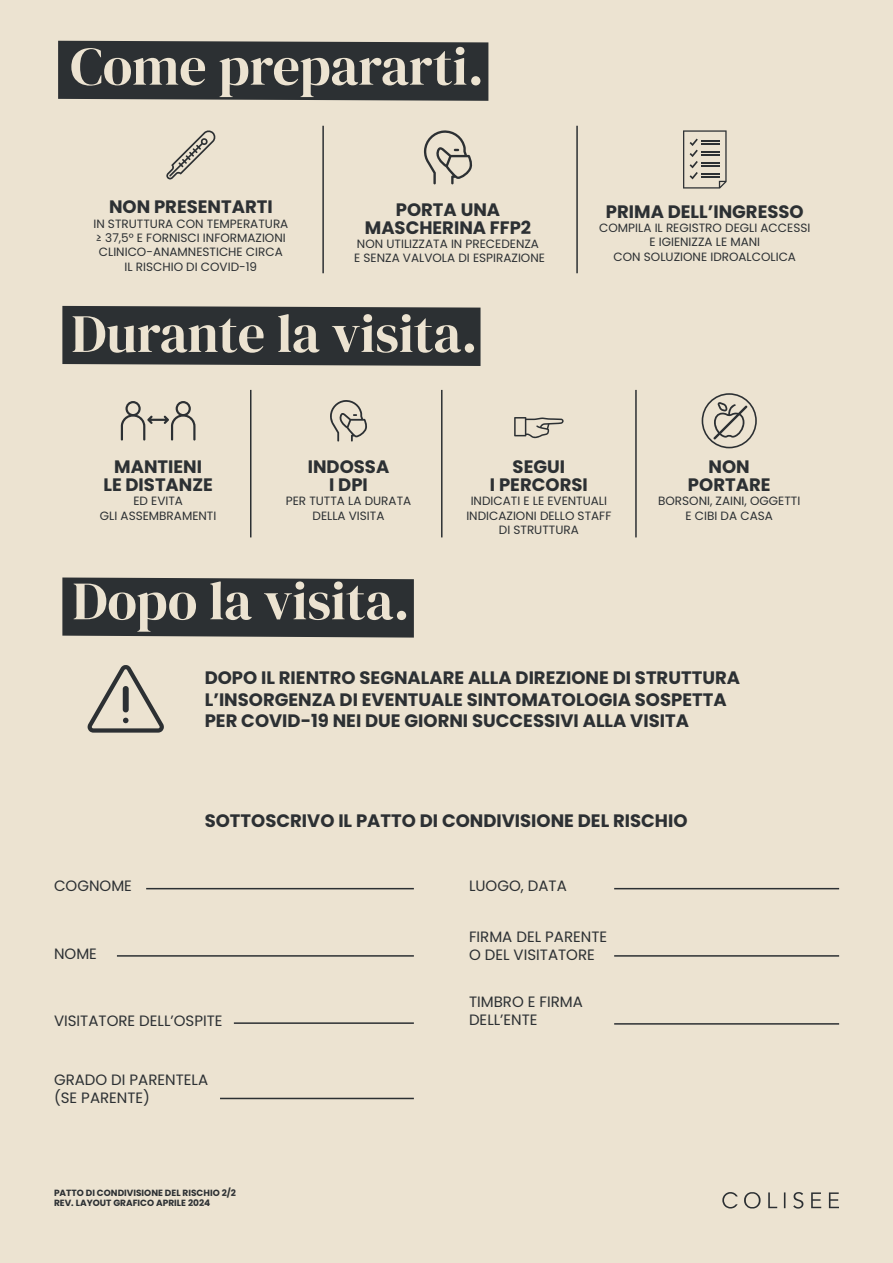
<style>
.page{position:relative;width:893px;height:1263px;background:#ece3d1}
.page>*{position:absolute;margin:0;border:0;box-sizing:border-box;transform-origin:0 0}
.t1{font:54px "DM Serif Display";color:#ece3d1}
.t2{font:700 18px/18px "Poppins";color:#2c3033;text-align:center}
.t3{font:15px/18px "Poppins";color:#2c3033}
.t4{font:12px/14.4px "Poppins";color:#2c3033;text-align:center}
.t5{font:700 9px/10.8px "Poppins";color:#2c3033}
</style>
<div class="page">
<hr style="left:146px;top:888px;width:268px;height:1px;background:#2c3033">
<hr style="left:117px;top:955px;width:297px;height:2px;background:#2c3033">
<hr style="left:234px;top:1022px;width:180px;height:2px;background:#2c3033">
<hr style="left:614px;top:888px;width:225px;height:1px;background:#2c3033">
<hr style="left:614px;top:955px;width:225px;height:2px;background:#2c3033">
<hr style="left:614px;top:1023px;width:225px;height:2px;background:#2c3033">
<hr style="left:220px;top:1098px;width:194px;height:1px;background:#2c3033">
<svg style="left:121px;top:401px;width:74px;height:40px"></svg>
<svg style="left:330px;top:400px;width:37px;height:42px"></svg>
<svg style="left:514px;top:417px;width:50px;height:21px"></svg>
<svg style="left:713px;top:402px;width:34px;height:37px"></svg>
<div style="left:702px;top:393px;width:55px;height:55px;border:2px solid #2c3033;border-radius:50%"></div>
<svg style="left:166px;top:130px;width:50px;height:49px"></svg>
<svg style="left:424px;top:130px;width:49px;height:54px"></svg>
<svg style="left:683px;top:130px;width:44px;height:59px"></svg>
<svg style="left:87px;top:665px;width:77px;height:68px"></svg>
<div style="left:58px;top:41px;width:430px;height:60px;background:#2c3033"></div>
<div style="left:62px;top:306px;width:418px;height:60px;background:#2c3033"></div>
<div style="left:62px;top:577px;width:352px;height:61px;background:#2c3033"></div>
<hr style="left:322px;top:126px;width:2px;height:147px;background:#2c3033">
<hr style="left:250px;top:390px;width:1px;height:147px;background:#2c3033">
<hr style="left:441px;top:390px;width:1px;height:147px;background:#2c3033">
<hr style="left:635px;top:390px;width:2px;height:147px;background:#2c3033">
<hr style="left:576px;top:126px;width:2px;height:147px;background:#2c3033">
<svg style="left:722px;top:1192px;width:117px;height:17px"></svg>
<h1 class="t1" style="left:70px;top:35px;width:415px">Come prepararti.</h1>
<h2 class="t2" style="left:109px;top:198px;width:165px">NON PRESENTARTI</h2>
<p class="t4" style="left:93px;top:216px;width:196px">IN STRUTTURA CON TEMPERATURA ≥ 37,5° E FORNISCI INFORMAZIONI<br>CLINICO-ANAMNESTICHE CIRCA<br>IL RISCHIO DI COVID-19</p>
<h2 class="t2" style="left:365px;top:200px;width:168px">PORTA UNA<br>MASCHERINA FFP2</h2>
<p class="t4" style="left:354px;top:237px;width:192px;text-align:left">NON UTILIZZATA IN PRECEDENZA<br>E SENZA VALVOLA DI ESPIRAZIONE</p>
<h1 class="t1" style="left:71px;top:302px;width:408px">Durante la visita.</h1>
<h2 class="t2" style="left:606px;top:202px;width:199px">PRIMA DELL’INGRESSO</h2>
<p class="t4" style="left:599px;top:221px;width:213px">COMPILA IL REGISTRO DEGLI ACCESSI<br>E IGIENIZZA LE MANI<br>CON SOLUZIONE IDROALCOLICA</p>
<h2 class="t2" style="left:103px;top:458px;width:111px">MANTIENI<br>LE DISTANZE</h2>
<p class="t4" style="left:100px;top:494px;width:118px">ED EVITA<br>GLI ASSEMBRAMENTI</p>
<h2 class="t2" style="left:308px;top:458px;width:83px">INDOSSA<br>I DPI</h2>
<p class="t4" style="left:286px;top:494px;width:127px">PER TUTTA LA DURATA<br>DELLA VISITA</p>
<h1 class="t1" style="left:72px;top:570px;width:339px">Dopo la visita.</h1>
<h2 class="t2" style="left:490px;top:458px;width:99px">SEGUI<br>I PERCORSI</h2>
<p class="t4" style="left:466px;top:494px;width:147px">INDICATI E LE EVENTUALI<br>INDICAZIONI DELLO STAFF<br>DI STRUTTURA</p>
<h2 class="t2" style="left:688px;top:458px;width:84px">NON<br>PORTARE</h2>
<p class="t4" style="left:658px;top:494px;width:144px">BORSONI, ZAINI, OGGETTI<br>E CIBI DA CASA</p>
<h2 class="t2" style="left:205px;top:667px;width:537px;line-height:21.6px;text-align:left">DOPO IL RIENTRO SEGNALARE ALLA DIREZIONE DI STRUTTURA<br>L’INSORGENZA DI EVENTUALE SINTOMATOLOGIA SOSPETTA<br>PER COVID-19 NEI DUE GIORNI SUCCESSIVI ALLA VISITA</h2>
<h2 class="t2" style="left:205px;top:812px;width:484px">SOTTOSCRIVO IL PATTO DI CONDIVISIONE DEL RISCHIO</h2>
<p class="t3" style="left:54px;top:877px;width:79px">COGNOME</p>
<p class="t3" style="left:54px;top:944px;width:44px">NOME</p>
<p class="t3" style="left:54px;top:1012px;width:170px">VISITATORE DELL’OSPITE</p>
<p class="t3" style="left:54px;top:1071px;width:156px">GRADO DI PARENTELA (SE PARENTE)</p>
<p class="t5" style="left:54px;top:1187px;width:184px">PATTO DI CONDIVISIONE DEL RISCHIO 2/2<br>REV. LAYOUT GRAFICO APRILE 2024</p>
<p class="t3" style="left:469px;top:877px;width:99px">LUOGO, DATA</p>
<p class="t3" style="left:469px;top:928px;width:140px">FIRMA DEL PARENTE<br>O DEL VISITATORE</p>
<p class="t3" style="left:469px;top:992px;width:115px">TIMBRO E FIRMA<br>DELL’ENTE</p>
</div>
